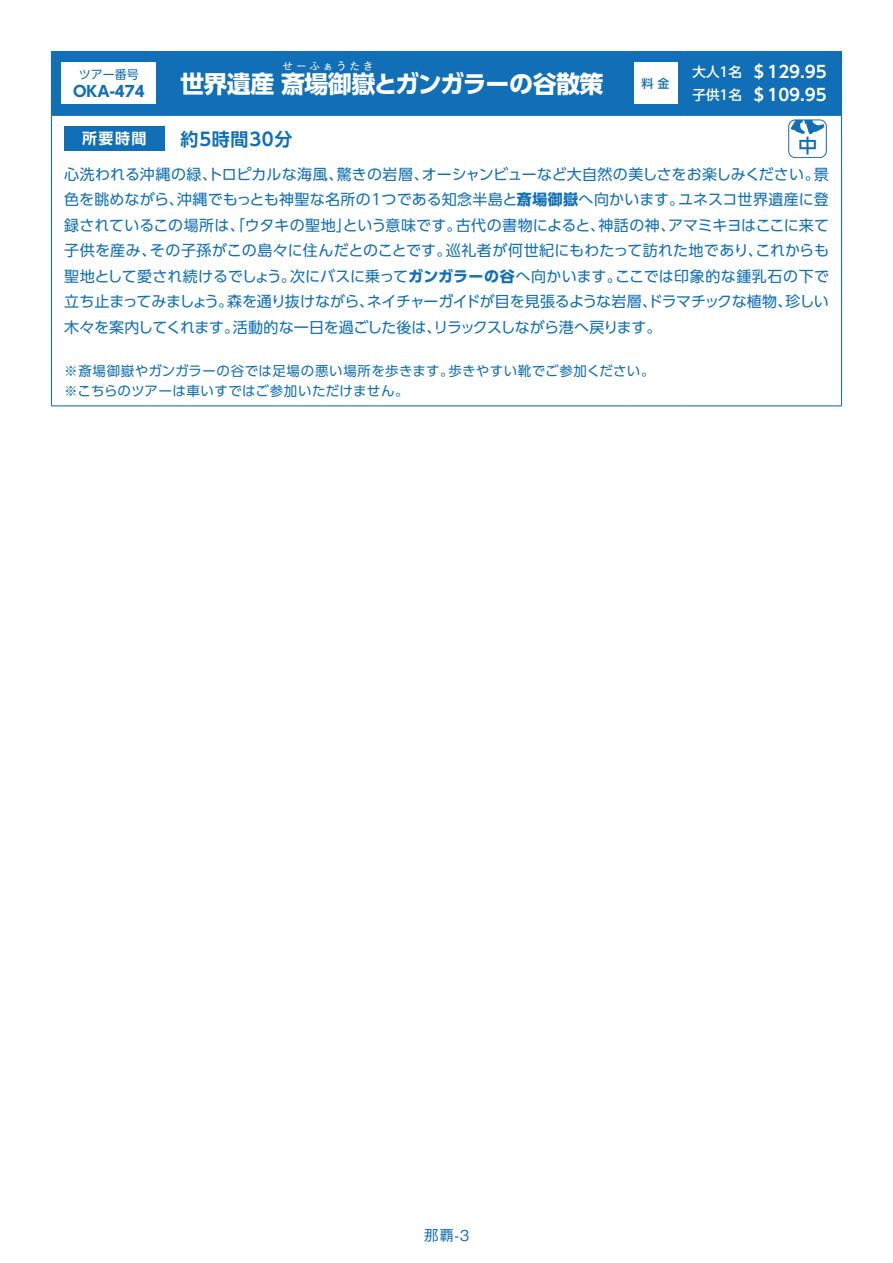
<style>
.page{position:relative;width:893px;height:1263px;background:#fff}
.page>*{position:absolute;margin:0;border:0;box-sizing:border-box;transform-origin:0 0}
.t1{font:700 24px "UD Shin Go Pro";letter-spacing:-.025em;color:#fff}
.t2{font:700 18px "UD Shin Go Pro De";letter-spacing:.04em;color:#106fb6}
.t3{font:700 16.5px "UD Shin Go Pro De";color:#fff}
.t4{font:15px "UD Shin Go Pro";color:#106fb6}
.t5{font:15px "UD Shin Go Pro";letter-spacing:.025em;color:#106fb6}
.t6{font:15px "UD Shin Go Pro";letter-spacing:-.025em;color:#106fb6}
.t7{font:15px "UD Shin Go Pro";letter-spacing:-.035em;color:#106fb6}
.t8{font:15px "UD Shin Go Pro";letter-spacing:-.055em;color:#106fb6}
.t9{font:15px "UD Shin Go Pro";letter-spacing:.03em;color:#106fb6}
.t10{font:15px "UD Shin Go Pro";letter-spacing:-.05em;color:#106fb6}
.t11{font:700 15px "UD Shin Go Pro";color:#106fb6}
.t12{font:500 15px "Gothic BBB Pro";color:#106fb6}
.t13{font:700 15px "UD Shin Go Pro De";color:#fff}
.t14{font:13.5px/19.5px "UD Shin Go Pro";letter-spacing:.025em;color:#106fb6}
.t15{font:500 13.5px "UD Shin Go Pro";color:#fff}
.t16{font:12px "UD Shin Go Pro";color:#106fb6}
.t17{font:500 12px "UD Shin Go Pro";color:#106fb6}
.t18{font:700 10.5px "UD Shin Go Pro";letter-spacing:.275em;color:#fff}
.s1{font-weight:700}
</style>
<div class="page">
<div style="left:52px;top:52px;width:789px;height:63px;background:#106fb6"></div>
<hr style="left:51px;top:51px;width:576px;height:1px;background:#106fb6">
<hr style="left:51px;top:52px;width:1px;height:63px;background:#106fb6">
<hr style="left:627px;top:51px;width:57px;height:1px;background:#106fb6">
<hr style="left:626px;top:52px;width:1px;height:63px;background:#106fb6">
<hr style="left:684px;top:51px;width:158px;height:1px;background:#106fb6">
<hr style="left:684px;top:52px;width:1px;height:63px;background:#106fb6">
<hr style="left:841px;top:52px;width:1px;height:63px;background:#106fb6">
<hr style="left:51px;top:115px;width:576px;height:1px;background:#106fb6">
<hr style="left:51px;top:116px;width:1px;height:46px;background:#106fb6">
<hr style="left:627px;top:115px;width:57px;height:1px;background:#106fb6">
<hr style="left:684px;top:115px;width:158px;height:1px;background:#106fb6">
<hr style="left:841px;top:116px;width:1px;height:46px;background:#106fb6">
<hr style="left:51px;top:162px;width:1px;height:243px;background:#106fb6">
<hr style="left:841px;top:162px;width:1px;height:243px;background:#106fb6">
<hr style="left:51px;top:405px;width:576px;height:1px;background:#106fb6">
<hr style="left:627px;top:405px;width:57px;height:1px;background:#106fb6">
<hr style="left:684px;top:405px;width:158px;height:1px;background:#106fb6">
<div style="left:62px;top:62px;width:94px;height:42px;background:#fff"></div>
<div style="left:634px;top:63px;width:43px;height:41px;background:#fff"></div>
<div style="left:64px;top:126px;width:101px;height:25px;background:#106fb6"></div>
<div style="left:788px;top:120px;width:39px;height:38px;border:1px solid #106fb6;border-radius:7px"></div>
<svg style="left:790px;top:120px;width:35px;height:35px"></svg>
<p class="t18" style="left:283px;top:58px;width:92px">せーふぁうたき</p>
<p class="t3" style="left:751px;top:59px;width:77px">＄129.95</p>
<p class="t15" style="left:692px;top:61px;width:51px">大人1名</p>
<p class="t16" style="left:79px;top:65px;width:61px">ツアー番号</p>
<h1 class="t1" style="left:180px;top:64px;width:425px">世界遺産斎場御嶽とガンガラーの谷散策</h1>
<p class="t17" style="left:641px;top:74px;width:29px">料金</p>
<p class="t11" style="left:73px;top:79px;width:73px">OKA-474</p>
<p class="t3" style="left:751px;top:81px;width:77px">＄109.95</p>
<p class="t15" style="left:692px;top:84px;width:51px">子供1名</p>
<p class="t13" style="left:82px;top:127px;width:66px">所要時間</p>
<p class="t2" style="left:181px;top:124px;width:113px">約5時間30分</p>
<p class="t5" style="left:64px;top:162px;width:281px">心洗われる沖縄の緑トロピカルな海風、</p>
<p class="t4" style="left:422px;top:162px;width:399px">オーシャンビューなど大自然の美しさをお楽しみください。</p>
<p class="t4" style="left:337px;top:162px;width:94px">驚きの岩層、</p>
<p class="t4" style="left:814px;top:162px;width:16px">景</p>
<p class="t4" style="left:202px;top:162px;width:16px">、</p>
<p class="t4" style="left:64px;top:187px;width:121px">色を眺めながら、</p>
<p class="t4" style="left:177px;top:187px;width:509px">沖縄でもっとも神聖な名所の1つである知念半島と<span class="s1">斎場御嶽</span>へ向かいます。</p>
<p class="t4" style="left:678px;top:187px;width:152px">ユネスコ世界遺産に登</p>
<p class="t4" style="left:64px;top:213px;width:289px">録されているこの場所は、「ウタキの聖地」</p>
<p class="t4" style="left:598px;top:213px;width:78px">神話の神、</p>
<p class="t4" style="left:456px;top:213px;width:151px">古代の書物によると、</p>
<p class="t4" style="left:343px;top:213px;width:120px">という意味です。</p>
<p class="t7" style="left:668px;top:213px;width:162px">アマミキヨはここに来て</p>
<p class="t4" style="left:150px;top:238px;width:303px">その子孫がこの島々に住んだとのことです。</p>
<p class="t5" style="left:446px;top:238px;width:319px">巡礼者が何世紀にもわたって訪れた地であり、</p>
<p class="t4" style="left:64px;top:238px;width:94px">子供を産み、</p>
<p class="t4" style="left:755px;top:238px;width:75px">これからも</p>
<p class="t4" style="left:290px;top:264px;width:333px">次にバスに乗って<span class="s1">ガンガラーの谷</span>へ向かいます。</p>
<p class="t4" style="left:64px;top:264px;width:233px">聖地として愛され続けるでしょう。</p>
<p class="t9" style="left:615px;top:264px;width:215px">ここでは印象的な鍾乳石の下で</p>
<p class="t4" style="left:227px;top:289px;width:148px">森を通り抜けながら、</p>
<p class="t6" style="left:367px;top:289px;width:427px">ネイチャーガイドが目を見張るような岩層ドラマチックな植物、</p>
<p class="t10" style="left:64px;top:289px;width:170px">立ち止まってみましょう。</p>
<p class="t4" style="left:786px;top:289px;width:45px">珍しい</p>
<p class="t4" style="left:642px;top:289px;width:16px">、</p>
<p class="t4" style="left:233px;top:315px;width:210px">活動的な一日を過ごした後は、</p>
<p class="t8" style="left:433px;top:315px;width:229px">リラックスしながら港へ戻ります。</p>
<p class="t7" style="left:64px;top:315px;width:176px">木々を案内してくれます。</p>
<p class="t14" style="left:64px;top:361px;width:391px">※斎場御嶽やガンガラーの谷では足場の悪い場所を歩きます。※こちらのツアーは車いすではご参加いただけません。</p>
<p class="t14" style="left:448px;top:361px;width:208px">歩きやすい靴でご参加ください。</p>
<p class="t12" style="left:424px;top:1223px;width:47px">那覇-3</p>
</div>
